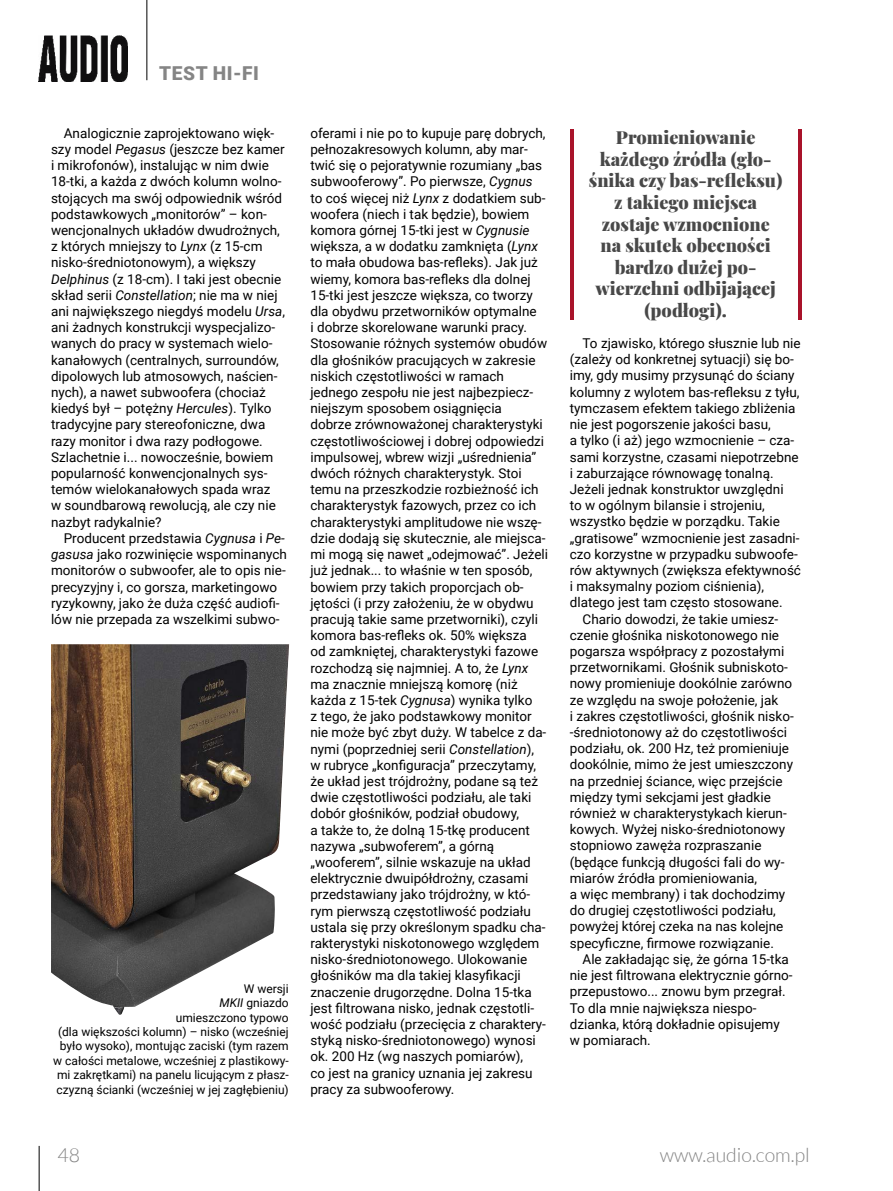
<style>
.page{position:relative;width:893px;height:1191px;background:#fff}
.page>*{position:absolute;margin:0;border:0;box-sizing:border-box;transform-origin:0 0}
.t1{font:300 19.5px "Lato";color:#858585}
.t2{font:900 19.2px "Roboto";letter-spacing:.035em;color:#858585}
.t3{font:900 18px/21.6px "Playfair Display";color:#484848;text-align:center}
.t4{font:13.5px/16.2px "Roboto";color:#000}
.t5{font:12px/14.4px "Roboto";color:#000;text-align:right}
.s1{font-style:italic}
</style>
<div class="page">
<hr style="left:39px;top:1145px;width:1px;height:46px;background:#000">
<hr style="left:147px;top:0;width:1px;height:80px;background:#000">
<img style="left:39px;top:35px;width:89px;height:46px">
<hr style="left:570px;top:129px;width:4px;height:191px;background:#a9132a">
<hr style="left:798px;top:129px;width:3px;height:191px;background:#a9132a">
<img style="left:51px;top:644px;width:238px;height:370px">
<h2 class="t2" style="left:159px;top:60px;width:101px">TEST HI-FI</h2>
<p class="t4" style="left:51px;top:124px;width:235px;text-indent:13px">Analogicznie zaprojektowano więk&shy;szy model <span class="s1">Pegasus</span> (jeszcze bez kamer i mikrofonów), instalując w nim dwie 18-tki, a każda z dwóch kolumn wolno&shy;stojących ma swój odpowiednik wśród podstawkowych „monitorów” – kon&shy;wencjonalnych układów dwudrożnych, z których mniejszy to <span class="s1">Lynx</span> (z 15-cm nisko-średniotonowym), a większy <span class="s1">Delphinus</span> (z 18-cm). I taki jest obecnie skład serii <span class="s1">Constellation</span>; nie ma w niej ani największego niegdyś modelu <span class="s1">Ursa</span>, ani żadnych konstrukcji wyspecjalizo&shy;wanych do pracy w systemach wielo&shy;kanałowych (centralnych, surroundów, dipolowych lub atmosowych, naścien&shy;nych), a nawet subwoofera (chociaż kiedyś był – potężny <span class="s1">Hercules</span>). Tylko tradycyjne pary stereofoniczne, dwa razy monitor i dwa razy podłogowe.<br>Szlachetnie i... nowocześnie, bowiem popularność konwencjonalnych sys&shy;temów wielokanałowych spada wraz<br>w soundbarową rewolucją, ale czy nie nazbyt radykalnie?</p>
<p class="t4" style="left:51px;top:529px;width:237px;text-indent:13px">Producent przedstawia <span class="s1">Cygnusa</span> i <span class="s1">Pe&shy;gasusa</span> jako rozwinięcie wspominanych monitorów o subwoofer, ale to opis nie&shy;precyzyjny i, co gorsza, marketingowo ryzykowny, jako że duża część audiofi&shy;lów nie przepada za wszelkimi subwo-</p>
<p class="t5" style="left:53px;top:981px;width:237px">W wersji<br><span class="s1">MKII</span> gniazdo<br>umieszczono typowo<br>(dla większości kolumn) – nisko (wcześniej było wysoko), montując zaciski (tym razem w całości metalowe, wcześniej z plastikowy&shy;mi zakrętkami) na panelu licującym z płasz&shy;czyzną ścianki (wcześniej w jej zagłębieniu)</p>
<p class="t4" style="left:310px;top:124px;width:239px">oferami i nie po to kupuje parę dobrych, pełnozakresowych kolumn, aby mar&shy;twić się o pejoratywnie rozumiany „bas subwooferowy”. Po pierwsze, <span class="s1">Cygnus<br></span>to coś więcej niż <span class="s1">Lynx</span> z dodatkiem sub&shy;woofera (niech i tak będzie), bowiem komora górnej 15-tki jest w <span class="s1">Cygnusie </span>większa, a w dodatku zamknięta (<span class="s1">Lynx </span>to mała obudowa bas-refleks). Jak już wiemy, komora bas-refleks dla dolnej 15-tki jest jeszcze większa, co tworzy dla obydwu przetworników optymalne<br>i dobrze skorelowane warunki pracy.<br>Stosowanie różnych systemów obudów dla głośników pracujących w zakresie niskich częstotliwości w ramach jednego zespołu nie jest najbezpiecz&shy;niejszym sposobem osiągnięcia<br>dobrze zrównoważonej charakterystyki częstotliwościowej i dobrej odpowiedzi impulsowej, wbrew wizji „uśrednienia” dwóch różnych charakterystyk. Stoi temu na przeszkodzie rozbieżność ich charakterystyk fazowych, przez co ich charakterystyki amplitudowe nie wszę&shy;dzie dodają się skutecznie, ale miejsca&shy;mi mogą się nawet „odejmować”. Jeżeli już jednak... to właśnie w ten sposób, bowiem przy takich proporcjach ob&shy;jętości (i przy założeniu, że w obydwu pracują takie same przetworniki), czyli komora bas-refleks ok. 50% większa<br>od zamkniętej, charakterystyki fazowe rozchodzą się najmniej. A to, że <span class="s1">Lynx </span>ma znacznie mniejszą komorę (niż każda z 15-tek <span class="s1">Cygnusa</span>) wynika tylko<br>z tego, że jako podstawkowy monitor nie może być zbyt duży. W tabelce z da&shy;nymi (poprzedniej serii <span class="s1">Constellation</span>),<br>w rubryce „konfiguracja” przeczytamy, że układ jest trójdrożny, podane są też dwie częstotliwości podziału, ale taki dobór głośników, podział obudowy,<br>a także to, że dolną 15-tkę producent nazywa „subwoferem”, a górną „wooferem”, silnie wskazuje na układ elektrycznie dwuipółdrożny, czasami przedstawiany jako trójdrożny, w któ&shy;rym pierwszą częstotliwość podziału ustala się przy określonym spadku cha&shy;rakterystyki niskotonowego względem nisko-średniotonowego. Ulokowanie głośników ma dla takiej klasyfikacji znaczenie drugorzędne. Dolna 15-tka jest filtrowana nisko, jednak częstotli&shy;wość podziału (przecięcia z charaktery&shy;styką nisko-średniotonowego) wynosi ok. 200 Hz (wg naszych pomiarów),<br>co jest na granicy uznania jej zakresu pracy za subwooferowy.</p>
<h3 class="t3" style="left:589px;top:125px;width:195px">Promieniowanie każdego źródła (gło&shy;śnika czy bas-refleksu) z takiego miejsca zostaje wzmocnione<br>na skutek obecności bardzo dużej po&shy;wierzchni odbijającej (podłogi).</h3>
<p class="t4" style="left:583px;top:335px;width:220px">To zjawisko, którego słusznie lub nie</p>
<p class="t4" style="left:570px;top:351px;width:226px">(zależy od konkretnej sytuacji) się bo-</p>
<p class="t4" style="left:570px;top:367px;width:226px">imy, gdy musimy przysunąć do ściany</p>
<p class="t4" style="left:570px;top:383px;width:231px">kolumny z wylotem bas-refleksu z tyłu,</p>
<p class="t4" style="left:570px;top:399px;width:227px">tymczasem efektem takiego zbliżenia</p>
<p class="t4" style="left:570px;top:416px;width:203px">nie jest pogorszenie jakości basu,</p>
<p class="t4" style="left:570px;top:432px;width:226px">a tylko (i aż) jego wzmocnienie – cza-</p>
<p class="t4" style="left:570px;top:448px;width:230px">sami korzystne, czasami niepotrzebne</p>
<p class="t4" style="left:570px;top:464px;width:205px">i zaburzające równowagę tonalną.</p>
<p class="t4" style="left:570px;top:480px;width:215px">Jeżeli jednak konstruktor uwzględni</p>
<p class="t4" style="left:570px;top:497px;width:197px">to w ogólnym bilansie i strojeniu,</p>
<p class="t4" style="left:570px;top:513px;width:212px">wszystko będzie w porządku. Takie</p>
<p class="t4" style="left:570px;top:529px;width:231px">„gratisowe” wzmocnienie jest zasadni-</p>
<p class="t4" style="left:570px;top:545px;width:229px">czo korzystne w przypadku subwoofe-</p>
<p class="t4" style="left:570px;top:561px;width:233px">rów aktywnych (zwiększa efektywność</p>
<p class="t4" style="left:570px;top:578px;width:196px">i maksymalny poziom ciśnienia),</p>
<p class="t4" style="left:570px;top:594px;width:214px">dlatego jest tam często stosowane.</p>
<p class="t4" style="left:583px;top:610px;width:197px">Chario dowodzi, że takie umiesz-</p>
<p class="t4" style="left:570px;top:626px;width:211px">czenie głośnika niskotonowego nie</p>
<p class="t4" style="left:570px;top:642px;width:216px">pogarsza współpracy z pozostałymi</p>
<p class="t4" style="left:570px;top:659px;width:219px">przetwornikami. Głośnik subniskoto-</p>
<p class="t4" style="left:570px;top:675px;width:224px">nowy promieniuje dookólnie zarówno</p>
<p class="t4" style="left:570px;top:691px;width:210px">ze względu na swoje położenie, jak</p>
<p class="t4" style="left:570px;top:707px;width:225px">i zakres częstotliwości, głośnik nisko-</p>
<p class="t4" style="left:570px;top:723px;width:219px">-średniotonowy aż do częstotliwości</p>
<p class="t4" style="left:570px;top:740px;width:221px">podziału, ok. 200 Hz, też promieniuje</p>
<p class="t4" style="left:570px;top:756px;width:225px">dookólnie, mimo że jest umieszczony</p>
<p class="t4" style="left:570px;top:772px;width:214px">na przedniej ściance, więc przejście</p>
<p class="t4" style="left:570px;top:788px;width:203px">między tymi sekcjami jest gładkie</p>
<p class="t4" style="left:570px;top:804px;width:218px">również w charakterystykach kierun-</p>
<p class="t4" style="left:570px;top:821px;width:217px">kowych. Wyżej nisko-średniotonowy</p>
<p class="t4" style="left:570px;top:837px;width:193px">stopniowo zawęża rozpraszanie</p>
<p class="t4" style="left:570px;top:853px;width:216px">(będące funkcją długości fali do wy-</p>
<p class="t4" style="left:570px;top:869px;width:189px">miarów źródła promieniowania,</p>
<p class="t4" style="left:570px;top:885px;width:217px">a więc membrany) i tak dochodzimy</p>
<p class="t4" style="left:570px;top:902px;width:207px">do drugiej częstotliwości podziału,</p>
<p class="t4" style="left:570px;top:918px;width:215px">powyżej której czeka na nas kolejne</p>
<p class="t4" style="left:570px;top:934px;width:206px">specyficzne, firmowe rozwiązanie.</p>
<p class="t4" style="left:583px;top:950px;width:208px">Ale zakładając się, że górna 15-tka</p>
<p class="t4" style="left:570px;top:966px;width:224px">nie jest filtrowana elektrycznie górno-</p>
<p class="t4" style="left:570px;top:983px;width:217px">przepustowo... znowu bym przegrał.</p>
<p class="t4" style="left:570px;top:999px;width:188px">To dla mnie największa niespo-</p>
<p class="t4" style="left:570px;top:1015px;width:211px">dzianka, którą dokładnie opisujemy</p>
<p class="t4" style="left:570px;top:1031px;width:82px">w pomiarach.</p>
<h1 class="t1" style="left:57px;top:1144px;width:24px">48</h1>
<h1 class="t1" style="left:660px;top:1144px;width:151px">www.audio.com.pl</h1>
</div>
